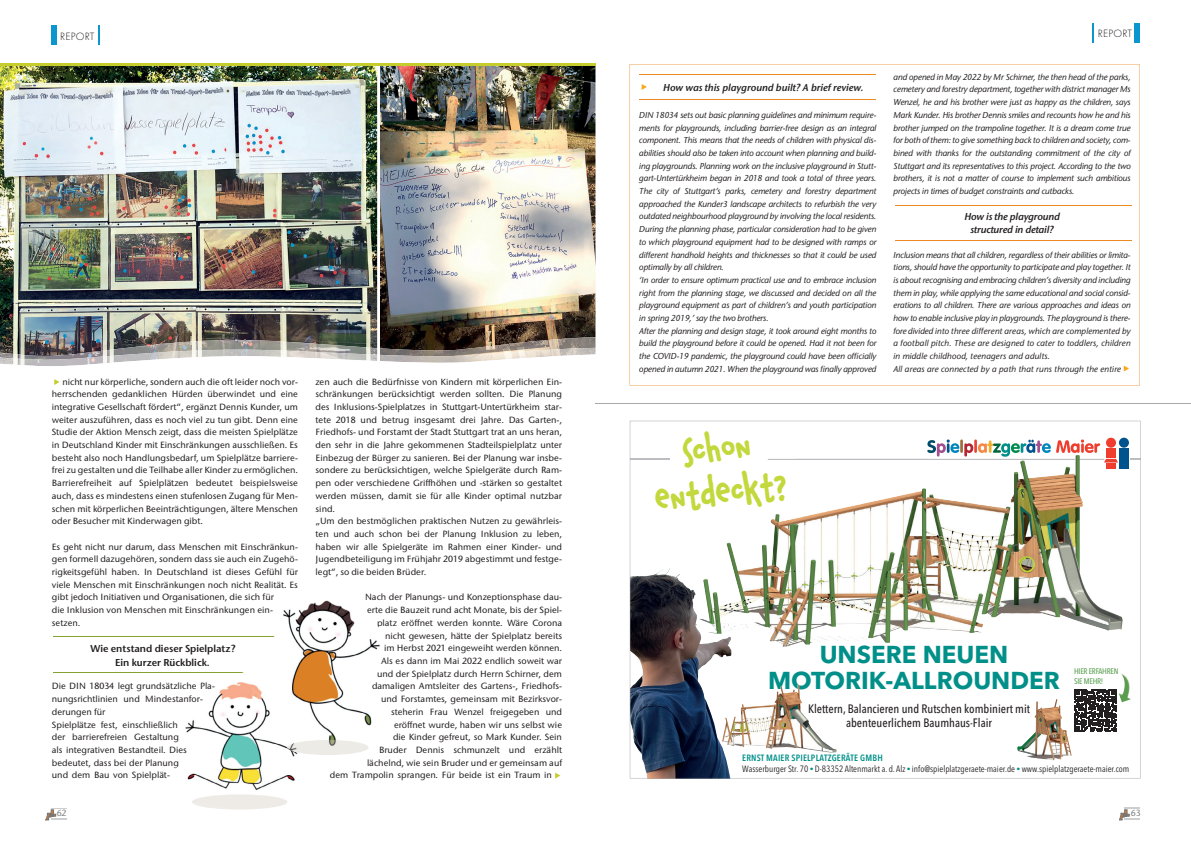
<style>
.page{position:relative;width:1191px;height:842px;background:#fff}
.page>*{position:absolute;margin:0;border:0;box-sizing:border-box;transform-origin:0 0}
.t1{font:700 36.4px/43.6px "Chauncy Pro";color:#c3d83c;text-align:center}
.t2{font:700 24.2px/26.3px "Avenir Next LT Pro";color:#009089;text-align:center}
.t3{font:500 condensed 12.1px/14.5px "Avenir Next LT Pro";color:#231f20;text-align:center}
.t4{font:300 11px "Futura PT";letter-spacing:.015em;color:#231f20}
.t5{font:italic 600 10px/13px "Stone Sans ITC";letter-spacing:-.01em;color:#231f20;text-align:center}
.t6{font:600 10px/13.5px "Stone Sans ITC";color:#231f20;text-align:center}
.t7{font:condensed 9.1px/10.9px "Avenir Next LT Pro";color:#231f20}
.t8{font:500 9px/12.7px "Stone Sans ITC";color:#231f20}
.t9{font:500 9px "Stone Sans ITC";color:#808285}
.t10{font:italic 500 8.6px/12.7px "Stone Sans ITC";letter-spacing:-.01em;color:#231f20}
.t11{font:500 condensed 8.1px/9.7px "Avenir Next LT Pro";letter-spacing:-.025em;color:#5aa051}
.s1{font-weight:600;color:#009089}
.s2{font-family:"Arial";font-weight:700;font-stretch:normal;color:#009089}
</style>
<div class="page">
<img style="left:0;top:66px;width:377px;height:271px">
<img style="left:380px;top:66px;width:215px;height:271px">
<svg style="left:1092px;top:23px;width:1px;height:20px"></svg>
<div style="left:1134px;top:23px;width:5px;height:20px;background:#0a96cf"></div>
<svg style="left:1119px;top:807px;width:21px;height:13px"></svg>
<svg style="left:46px;top:808px;width:21px;height:12px"></svg>
<div style="left:51px;top:26px;width:5px;height:19px;background:#0a96cf"></div>
<svg style="left:98px;top:25px;width:1px;height:20px"></svg>
<hr style="left:53px;top:636px;width:245px;height:1px;background:#86a232">
<hr style="left:53px;top:672px;width:245px;height:1px;background:#86a232">
<svg style="left:555px;top:773px;width:5px;height:6px"></svg>
<hr style="left:0;top:64px;width:595px;height:2px;background:#c5ce2e">
<hr style="left:595px;top:403px;width:596px;height:1px;background:#a8a9ad">
<img style="left:630px;top:421px;width:510px;height:357px">
<img style="left:185px;top:600px;width:195px;height:191px">
<svg style="left:629px;top:64px;width:511px;height:322px"></svg>
<svg style="left:0;top:337px;width:816px;height:48px"></svg>
<svg style="left:641px;top:84px;width:6px;height:6px"></svg>
<svg style="left:1123px;top:366px;width:6px;height:6px"></svg>
<hr style="left:894px;top:205px;width:237px;height:1px;background:#ec8922">
<hr style="left:894px;top:240px;width:237px;height:1px;background:#ec8922">
<img style="left:287px;top:740px;width:82px;height:15px;border-radius:50%">
<hr style="left:639px;top:74px;width:236px;height:1px;background:#ec8922">
<hr style="left:639px;top:99px;width:236px;height:1px;background:#ec8922">
<p class="t4" style="left:60px;top:31px;width:36px">REPORT</p>
<p class="t8" style="left:52px;top:376px;width:248px;text-align:justify;text-indent:10px">nicht nur körperliche, sondern auch die oft leider noch vor&shy;herrschenden gedanklichen Hürden überwindet und eine integrative Gesellschaft fördert“, ergänzt Dennis Kunder, um weiter auszuführen, dass es noch viel zu tun gibt. Denn eine Studie der Aktion Mensch zeigt, dass die meisten Spielplätze in Deutschland Kinder mit Einschränkungen ausschließen. Es besteht also noch Handlungsbedarf, um Spielplätze barriere&shy;frei zu gestalten und die Teilhabe aller Kinder zu ermöglichen.<br>Barrierefreiheit auf Spielplätzen bedeutet beispielsweise auch, dass es mindestens einen stufenlosen Zugang für Men&shy;schen mit körperlichen Beeinträchtigungen, ältere Menschen oder Besucher mit Kinderwagen gibt.</p>
<p class="t8" style="left:52px;top:541px;width:248px">Es geht nicht nur darum, dass Menschen mit Einschränkun&shy;gen formell dazugehören, sondern dass sie auch ein Zugehö&shy;rigkeitsgefühl haben. In Deutschland ist dieses Gefühl für viele Menschen mit Einschränkungen noch nicht Realität. Es gibt jedoch Initiativen und Organisationen, die sich für<br>die Inklusion von Menschen mit Einschränkungen ein&shy;setzen.</p>
<p class="t6" style="left:91px;top:643px;width:146px">Wie entstand dieser Spielplatz?<br>Ein kurzer Rückblick.</p>
<p class="t8" style="left:52px;top:681px;width:165px">Die DIN 18034 legt grundsätzliche Pla&shy;nungsrichtlinien und Mindestanfor&shy;derungen für<br>Spielplätze fest, einschließlich<br>der barrierefreien Gestaltung<br>als integrativen Bestandteil. Dies bedeutet, dass bei der Planung<br>und dem Bau von Spielplät-</p>
<p class="t8" style="left:315px;top:376px;width:248px">zen auch die Bedürfnisse von Kindern mit körperlichen Ein&shy;schränkungen berücksichtigt werden sollten. Die Planung des Inklusions-Spielplatzes in Stuttgart-Untertürkheim star&shy;tete 2018 und betrug insgesamt drei Jahre. Das Garten-, Friedhofs- und Forstamt der Stadt Stuttgart trat an uns heran, den sehr in die Jahre gekommenen Stadteilspielplatz unter Einbezug der Bürger zu sanieren. Bei der Planung war insbe&shy;sondere zu berücksichtigen, welche Spielgeräte durch Ram&shy;pen oder verschiedene Griffhöhen und -stärken so gestaltet werden müssen, damit sie für alle Kinder optimal nutzbar sind.<br>„Um den bestmöglichen praktischen Nutzen zu gewährleis&shy;ten und auch schon bei der Planung Inklusion zu leben, haben wir alle Spielgeräte im Rahmen einer Kinder- und Jugendbeteiligung im Frühjahr 2019 abgestimmt und festge&shy;legt“, so die beiden Brüder.</p>
<p class="t8" style="left:365px;top:592px;width:199px">Nach der Planungs- und Konzeptionsphase dau-</p>
<p class="t8" style="left:367px;top:605px;width:197px">erte die Bauzeit rund acht Monate, bis der Spiel-</p>
<p class="t8" style="left:377px;top:617px;width:187px">platz eröffnet werden konnte. Wäre Corona</p>
<p class="t8" style="left:385px;top:630px;width:179px">nicht gewesen, hätte der Spielplatz bereits</p>
<p class="t8" style="left:384px;top:643px;width:180px">im Herbst 2021 eingeweiht werden können.</p>
<p class="t8" style="left:381px;top:655px;width:183px">Als es dann im Mai 2022 endlich soweit war</p>
<p class="t8" style="left:377px;top:668px;width:187px">und der Spielplatz durch Herrn Schirner, dem</p>
<p class="t8" style="left:372px;top:681px;width:192px">damaligen Amtsleiter des Gartens-, Friedhofs-</p>
<p class="t8" style="left:381px;top:693px;width:183px">und Forstamtes, gemeinsam mit Bezirksvor-</p>
<p class="t8" style="left:391px;top:706px;width:173px">steherin Frau Wenzel freigegeben und</p>
<p class="t8" style="left:394px;top:719px;width:170px">eröffnet wurde, haben wir uns selbst wie</p>
<p class="t8" style="left:393px;top:732px;width:171px">die Kinder gefreut, so Mark Kunder. Sein</p>
<p class="t8" style="left:379px;top:744px;width:185px">Bruder Dennis schmunzelt und erzählt</p>
<p class="t8" style="left:367px;top:757px;width:197px">lächelnd, wie sein Bruder und er gemeinsam auf</p>
<p class="t8" style="left:330px;top:770px;width:224px">dem Trampolin sprangen. Für beide ist ein Traum in</p>
<p class="t5" style="left:663px;top:82px;width:202px">How was this playground built? A brief review.</p>
<p class="t10" style="left:639px;top:109px;width:239px">DIN 18034 sets out basic planning guidelines and minimum require&shy;ments for playgrounds, including barrier-free design as an integral component. This means that the needs of children with physical dis&shy;abilities should also be taken into account when planning and build&shy;ing playgrounds. Planning work on the inclusive playground in Stutt&shy;gart-Untertürkheim began in 2018 and took a total of three years.<br>The city of Stuttgart’s parks, cemetery and forestry department approached the Kunder3 landscape architects to refurbish the very outdated neighbourhood playground by involving the local residents.<br>During the planning phase, particular consideration had to be given to which playground equipment had to be designed with ramps or different handhold heights and thicknesses so that it could be used optimally by all children.<br>‘In order to ensure optimum practical use and to embrace inclusion right from the planning stage, we discussed and decided on all the playground equipment as part of children’s and youth participation in spring 2019,’ say the two brothers.<br>After the planning and design stage, it took around eight months to build the playground before it could be opened. Had it not been for the COVID-19 pandemic, the playground could have been officially opened in autumn 2021. When the playground was finally approved</p>
<p class="t4" style="left:1097px;top:29px;width:36px">REPORT</p>
<p class="t10" style="left:893px;top:71px;width:239px;text-align:justify">and opened in May 2022 by Mr Schirner, the then head of the parks, cemetery and forestry department, together with district manager Ms Wenzel, he and his brother were just as happy as the children, says Mark Kunder. His brother Dennis smiles and recounts how he and his brother jumped on the trampoline together. It is a dream come true for both of them: to give something back to children and society, com&shy;bined with thanks for the outstanding commitment of the city of Stuttgart and its representatives to this project. According to the two brothers, it is not a matter of course to implement such ambitious projects in times of budget constraints and cutbacks.</p>
<p class="t5" style="left:964px;top:211px;width:97px">How is the playground structured in detail?</p>
<p class="t10" style="left:893px;top:249px;width:239px">Inclusion means that all children, regardless of their abilities or limita&shy;tions, should have the opportunity to participate and play together. It is about recognising and embracing children’s diversity and including them in play, while applying the same educational and social consid&shy;erations to all children. There are various approaches and ideas on how to enable inclusive play in playgrounds. The playground is there&shy;fore divided into three different areas, which are complemented by a football pitch. These are designed to cater to toddlers, children in middle childhood, teenagers and adults.<br>All areas are connected by a path that runs through the entire</p>
<h1 class="t1" style="left:648px;top:434px;width:135px;rotate:-6deg">schon entdeckt?</h1>
<h2 class="t2" style="left:768px;top:641px;width:293px">UNSERE NEUEN<br>MOTORIK-ALLROUNDER</h2>
<h3 class="t3" style="left:808px;top:701px;width:223px">Klettern, Balancieren und Rutschen kombiniert mit abenteuerlichem Baumhaus-Flair</h3>
<p class="t11" style="left:1074px;top:667px;width:46px">HIER ERFAHREN<br>SIE MEHR!</p>
<p class="t7" style="left:742px;top:753px;width:389px"><span class="s1">ERNST MAIER SPIELPLATZGERÄTE GMBH<br></span>Wasserburger Str. 70 <span class="s2">•</span> D-83352 Altenmarkt a. d. Alz <span class="s2">•</span> info@spielplatzgeraete-maier.de <span class="s2">•</span> www.spielplatzgeraete-maier.com</p>
<p class="t9" style="left:57px;top:810px;width:11px">62</p>
<p class="t9" style="left:1131px;top:810px;width:11px">63</p>
</div>
